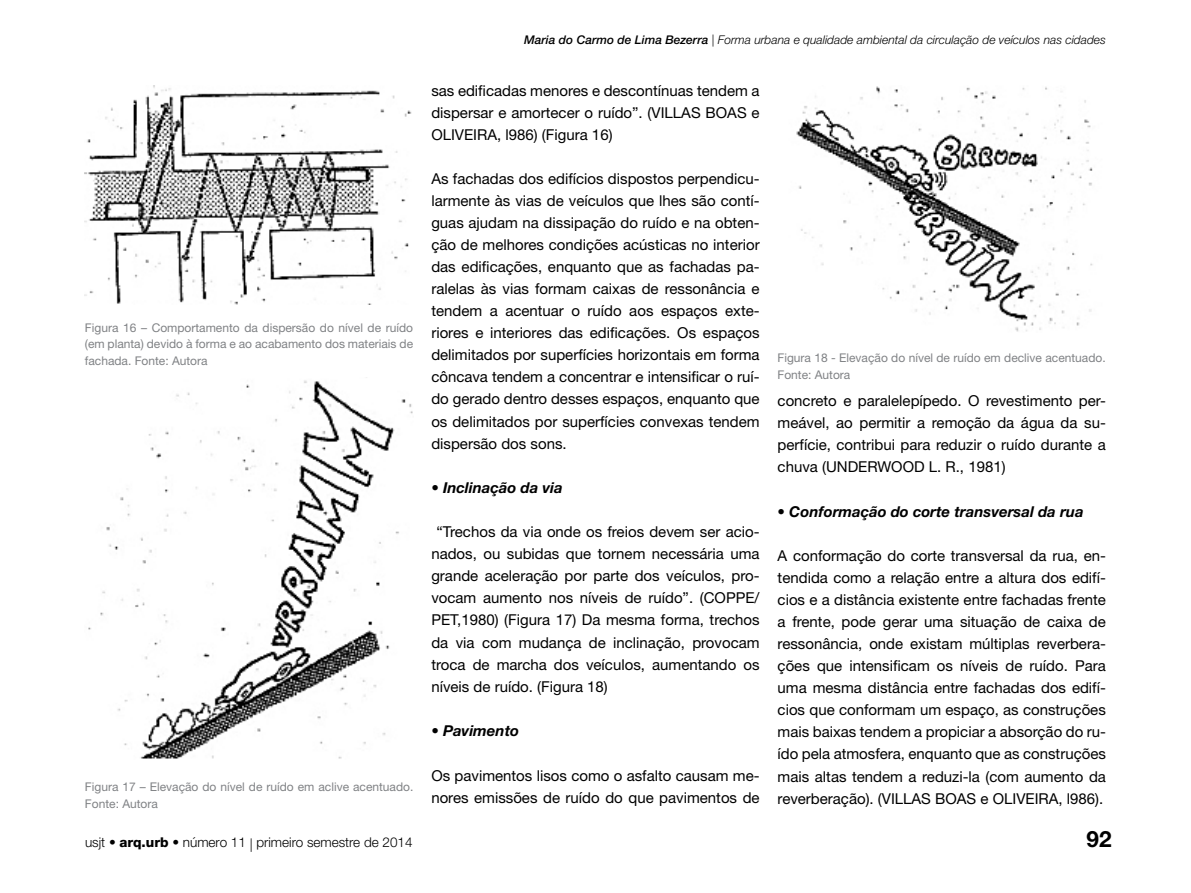
<style>
.page{position:relative;width:1191px;height:893px;background:#fff}
.page>*{position:absolute;margin:0;border:0;box-sizing:border-box;transform-origin:0 0}
.t1{font:700 22.5px "Helvetica Neue LT Std";color:#000}
.t2{font:15px/22px "Helvetica Neue LT Std";color:#000;text-align:justify}
.t3{font:italic 700 15px "Helvetica Neue LT Std";color:#000}
.t4{font:300 13.5px "Helvetica Neue LT Std";color:#000}
.t5{font:12px/16.5px "Helvetica Neue LT Std";color:#808285}
.t6{font:italic 300 12px "Helvetica Neue LT Std";color:#000}
.s1{font-weight:800}
.s2{font-weight:500}
</style>
<div class="page">
<img style="left:85px;top:85px;width:327px;height:220px">
<img style="left:88px;top:377px;width:325px;height:382px">
<img style="left:796px;top:86px;width:297px;height:246px">
<p class="t5" style="left:85px;top:319px;width:330px;text-align:justify">Figura 16 – Comportamento da dispersão do nível de ruído (em planta) devido à forma e ao acabamento dos materiais de fachada. Fonte: Autora</p>
<p class="t5" style="left:85px;top:779px;width:330px">Figura 17 – Elevação do nível de ruído em aclive acentuado.<br>Fonte: Autora</p>
<p class="t4" style="left:85px;top:834px;width:329px">usjt • <span class="s1">arq.urb</span> • número 11 | primeiro semestre de 2014</p>
<p class="t6" style="left:524px;top:33px;width:583px"><span class="s2">Maria do Carmo de Lima Bezerra</span> | Forma urbana e qualidade ambiental da circulação de veículos nas cidades</p>
<p class="t2" style="left:431px;top:79px;width:330px">sas edificadas menores e descontínuas tendem a dispersar e amortecer o ruído”. (VILLAS BOAS e OLIVEIRA, l986) (Figura 16)</p>
<p class="t2" style="left:431px;top:167px;width:330px">As fachadas dos edifícios dispostos perpendicu&shy;larmente às vias de veículos que lhes são contí&shy;guas ajudam na dissipação do ruído e na obten&shy;ção de melhores condições acústicas no interior das edificações, enquanto que as fachadas pa&shy;ralelas às vias formam caixas de ressonância e tendem a acentuar o ruído aos espaços exte&shy;riores e interiores das edificações. Os espaços delimitados por superfícies horizontais em forma côncava tendem a concentrar e intensificar o ruí&shy;do gerado dentro desses espaços, enquanto que os delimitados por superfícies convexas tendem dispersão dos sons.</p>
<p class="t3" style="left:431px;top:478px;width:133px">• Inclinação da via</p>
<p class="t2" style="left:431px;top:521px;width:330px;text-indent:5px">“Trechos da via onde os freios devem ser acio&shy;nados, ou subidas que tornem necessária uma grande aceleração por parte dos veículos, pro&shy;vocam aumento nos níveis de ruído”. (COPPE/ PET,1980) (Figura 17) Da mesma forma, trechos da via com mudança de inclinação, provocam troca de marcha dos veículos, aumentando os níveis de ruído. (Figura 18)</p>
<p class="t3" style="left:431px;top:721px;width:89px">• Pavimento</p>
<p class="t2" style="left:431px;top:764px;width:330px">Os pavimentos lisos como o asfalto causam me&shy;nores emissões de ruído do que pavimentos de</p>
<p class="t5" style="left:777px;top:349px;width:330px">Figura 18 - Elevação do nível de ruído em declive acentuado.<br>Fonte: Autora</p>
<p class="t2" style="left:777px;top:390px;width:330px">concreto e paralelepípedo. O revestimento per&shy;meável, ao permitir a remoção da água da su&shy;perfície, contribui para reduzir o ruído durante a chuva (UNDERWOOD L. R., 1981)</p>
<p class="t3" style="left:777px;top:502px;width:307px">• Conformação do corte transversal da rua</p>
<p class="t2" style="left:777px;top:544px;width:330px">A conformação do corte transversal da rua, en&shy;tendida como a relação entre a altura dos edifí&shy;cios e a distância existente entre fachadas frente a frente, pode gerar uma situação de caixa de ressonância, onde existam múltiplas reverbera&shy;ções que intensificam os níveis de ruído. Para uma mesma distância entre fachadas dos edifí&shy;cios que conformam um espaço, as construções mais baixas tendem a propiciar a absorção do ru&shy;ído pela atmosfera, enquanto que as construções mais altas tendem a reduzi-la (com aumento da reverberação). (VILLAS BOAS e OLIVEIRA, l986).</p>
<h1 class="t1" style="left:1086px;top:825px;width:27px">92</h1>
</div>
